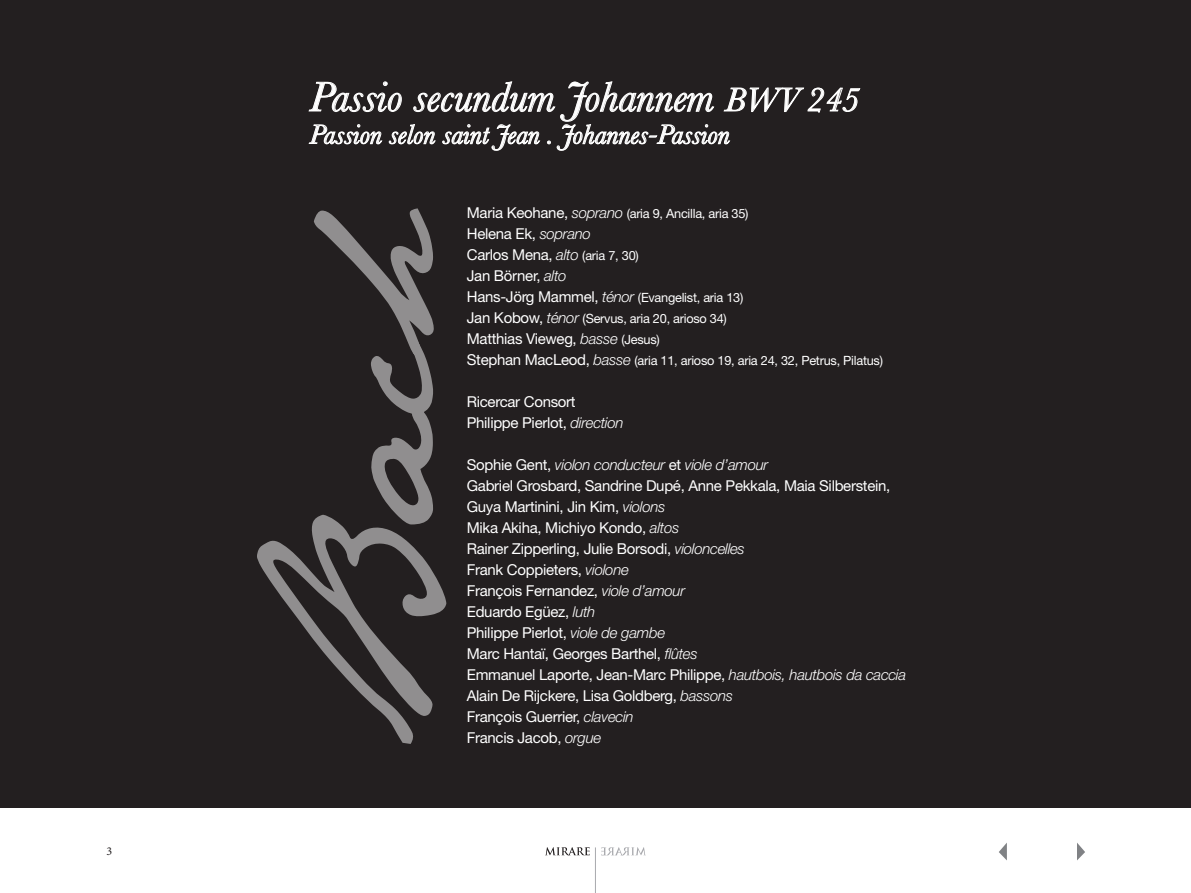
<style>
.page{position:relative;width:1191px;height:893px;background:#fff}
.page>*{position:absolute;margin:0;border:0;box-sizing:border-box;transform-origin:0 0}
.t1{font:italic 43.35px "Baskerville";color:#fff}
.t2{font:italic 28.2px "Baskerville";color:#fff}
.t3{font:15px/21px "Helvetica Neue";letter-spacing:-.02em;color:#fff}
.t4{font:12.75px/21px "Helvetica Neue";letter-spacing:-.02em;color:#fff}
.t5{font:12px "Minion Pro";color:#231f20}
.s1{font-size:34.65px}
.s2{font-size:15px}
.s3{font-weight:300;font-style:italic;font-size:15px}
.s4{font-weight:300;font-style:italic}
.s5{font-size:12.75px}
</style>
<div class="page">
<svg style="left:999px;top:843px;width:8px;height:17px"></svg>
<svg style="left:1077px;top:843px;width:8px;height:17px"></svg>
<svg style="left:545px;top:847px;width:45px;height:8px"></svg>
<svg style="left:601px;top:847px;width:45px;height:8px"></svg>
<hr style="left:595px;top:847px;width:1px;height:46px;background:#a8a9ad">
<div style="left:0;top:0;width:1191px;height:808px;background:#231f20"></div>
<svg style="left:308px;top:81px;width:553px;height:70px"></svg>
<svg style="left:257px;top:208px;width:189px;height:536px"></svg>
<p class="t5" style="left:106px;top:843px;width:7px">3</p>
<h1 class="t1" style="left:309px;top:71px;width:551px">Passio secundum Johannem <span class="s1">bwv 245</span></h1>
<h2 class="t2" style="left:309px;top:118px;width:422px">Passion selon saint Jean . Johannes-Passion</h2>
<p class="t4" style="left:467px;top:203px;width:283px"><span class="s2">Maria Keohane,</span> <span class="s3">soprano</span> (aria 9, Ancilla, aria 35)</p>
<p class="t3" style="left:467px;top:223px;width:173px">Helena Ek, <span class="s4">soprano<br></span>Carlos Mena, <span class="s4">alto</span> <span class="s5">(aria 7, 30)<br></span>Jan Börner, <span class="s4">alto</span></p>
<p class="t4" style="left:467px;top:287px;width:278px"><span class="s2">Hans-Jörg Mammel,</span> <span class="s3">ténor</span> (Evangelist, aria 13)<br><span class="s2">Jan Kobow,</span> <span class="s3">ténor</span> (Servus, aria 20, arioso 34)</p>
<p class="t3" style="left:467px;top:328px;width:194px">Matthias Vieweg, <span class="s4">basse</span> <span class="s5">(Jesus)</span></p>
<p class="t4" style="left:467px;top:350px;width:418px"><span class="s2">Stephan MacLeod,</span> <span class="s3">basse</span> (aria 11, arioso 19, aria 24, 32, Petrus, Pilatus)</p>
<p class="t3" style="left:467px;top:391px;width:158px">Ricercar Consort<br>Philippe Pierlot, <span class="s4">direction</span></p>
<p class="t3" style="left:467px;top:454px;width:441px">Sophie Gent, <span class="s4">violon conducteur</span> et <span class="s4">viole d’amour<br></span>Gabriel Grosbard, Sandrine Dupé, Anne Pekkala, Maia Silberstein, Guya Martinini, Jin Kim, <span class="s4">violons<br></span>Mika Akiha, Michiyo Kondo, <span class="s4">altos<br></span>Rainer Zipperling, Julie Borsodi, <span class="s4">violoncelles<br></span>Frank Coppieters, <span class="s4">violone<br></span>François Fernandez, <span class="s4">viole d’amour<br></span>Eduardo Egüez, <span class="s4">luth<br></span>Philippe Pierlot, <span class="s4">viole de gambe<br></span>Marc Hantaï, Georges Barthel, <span class="s4">flûtes<br></span>Emmanuel Laporte, Jean-Marc Philippe, <span class="s4">hautbois, hautbois da caccia </span>Alain De Rijckere, Lisa Goldberg, <span class="s4">bassons<br></span>François Guerrier, <span class="s4">clavecin<br></span>Francis Jacob, <span class="s4">orgue</span></p>
</div>
